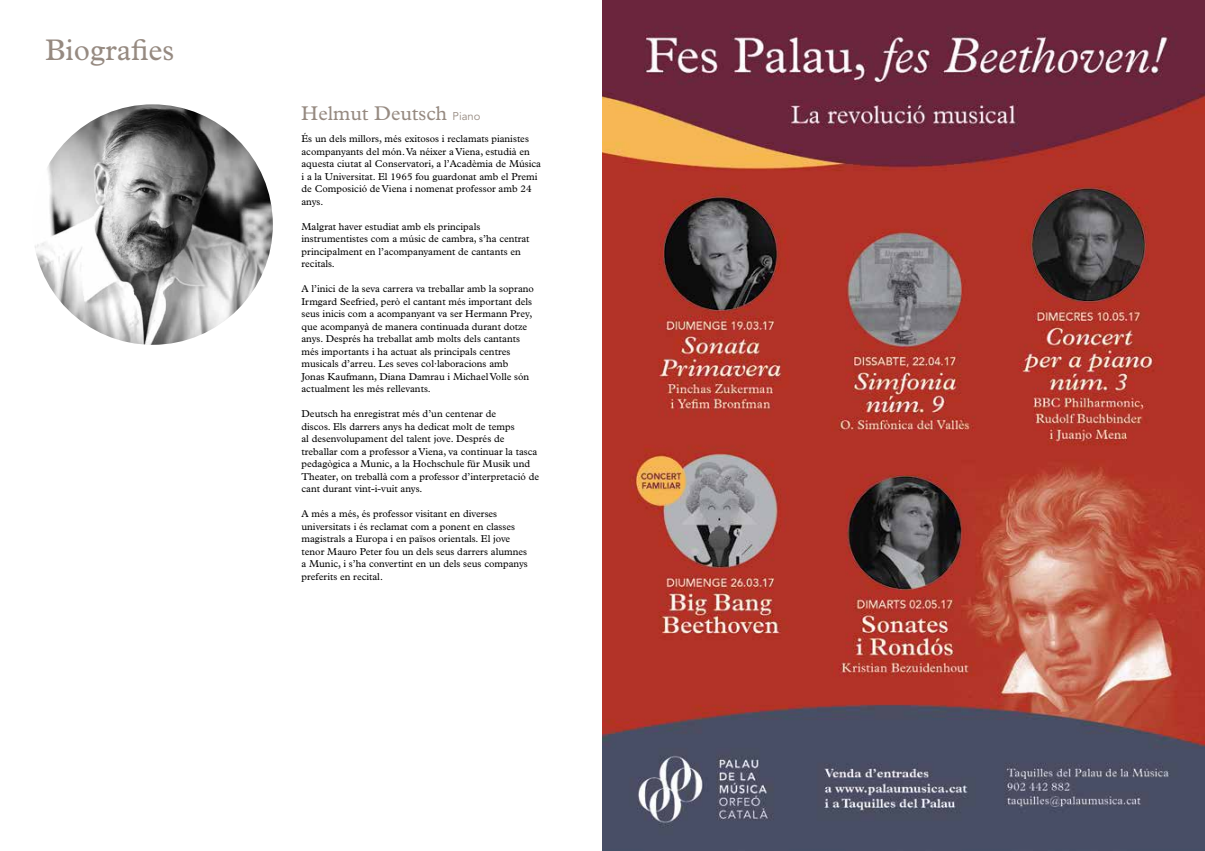
<style>
.page{position:relative;width:1205px;height:851px;background:#fff}
.page>*{position:absolute;margin:0;border:0;box-sizing:border-box;transform-origin:0 0}
.t1{font:30px "Plantin Std";color:#968a81}
.t2{font:20px "Plantin Std";color:#968a81}
.t3{font:10px/12.5px "Plantin Std";color:#000}
.s1{font-family:"Avenir LT Std";font-size:11.25px}
</style>
<div class="page">
<img style="left:32px;top:104px;width:241px;height:241px;border-radius:120px">
<img style="left:602px;top:0;width:603px;height:850px">
<h1 class="t1" style="left:45px;top:33px;width:131px">Biografies</h1>
<h2 class="t2" style="left:301px;top:102px;width:181px">Helmut Deutsch <span class="s1">Piano</span></h2>
<p class="t3" style="left:301px;top:132px;width:241px">És un dels millors, més exitosos i reclamats pianistes acompanyants del món. Va néixer a Viena, estudià en aquesta ciutat al Conservatori, a l’Acadèmia de Música i a la Universitat. El 1965 fou guardonat amb el Premi de Composició de Viena i nomenat professor amb 24 anys.</p>
<p class="t3" style="left:301px;top:220px;width:229px">Malgrat haver estudiat amb els principals instrumentistes com a músic de cambra, s’ha centrat principalment en l’acompanyament de cantants en recitals.</p>
<p class="t3" style="left:301px;top:282px;width:234px">A l’inici de la seva carrera va treballar amb la soprano Irmgard Seefried, però el cantant més important dels seus inicis com a acompanyant va ser Hermann Prey, que acompanyà de manera continuada durant dotze anys. Després ha treballat amb molts dels cantants més importants i ha actuat als principals centres musicals d’arreu. Les seves col·laboracions amb Jonas Kaufmann, Diana Damrau i Michael Volle són actualment les més rellevants.</p>
<p class="t3" style="left:301px;top:407px;width:239px">Deutsch ha enregistrat més d’un centenar de<br>discos. Els darrers anys ha dedicat molt de temps<br>al desenvolupament del talent jove. Després de treballar com a professor a Viena, va continuar la tasca pedagògica a Munic, a la Hochschule für Musik und Theater, on treballà com a professor d’interpretació de cant durant vint-i-vuit anys.</p>
<p class="t3" style="left:301px;top:507px;width:228px">A més a més, és professor visitant en diverses universitats i és reclamat com a ponent en classes magistrals a Europa i en països orientals. El jove tenor Mauro Peter fou un dels seus darrers alumnes a Munic, i s’ha convertint en un dels seus companys preferits en recital.</p>
</div>
